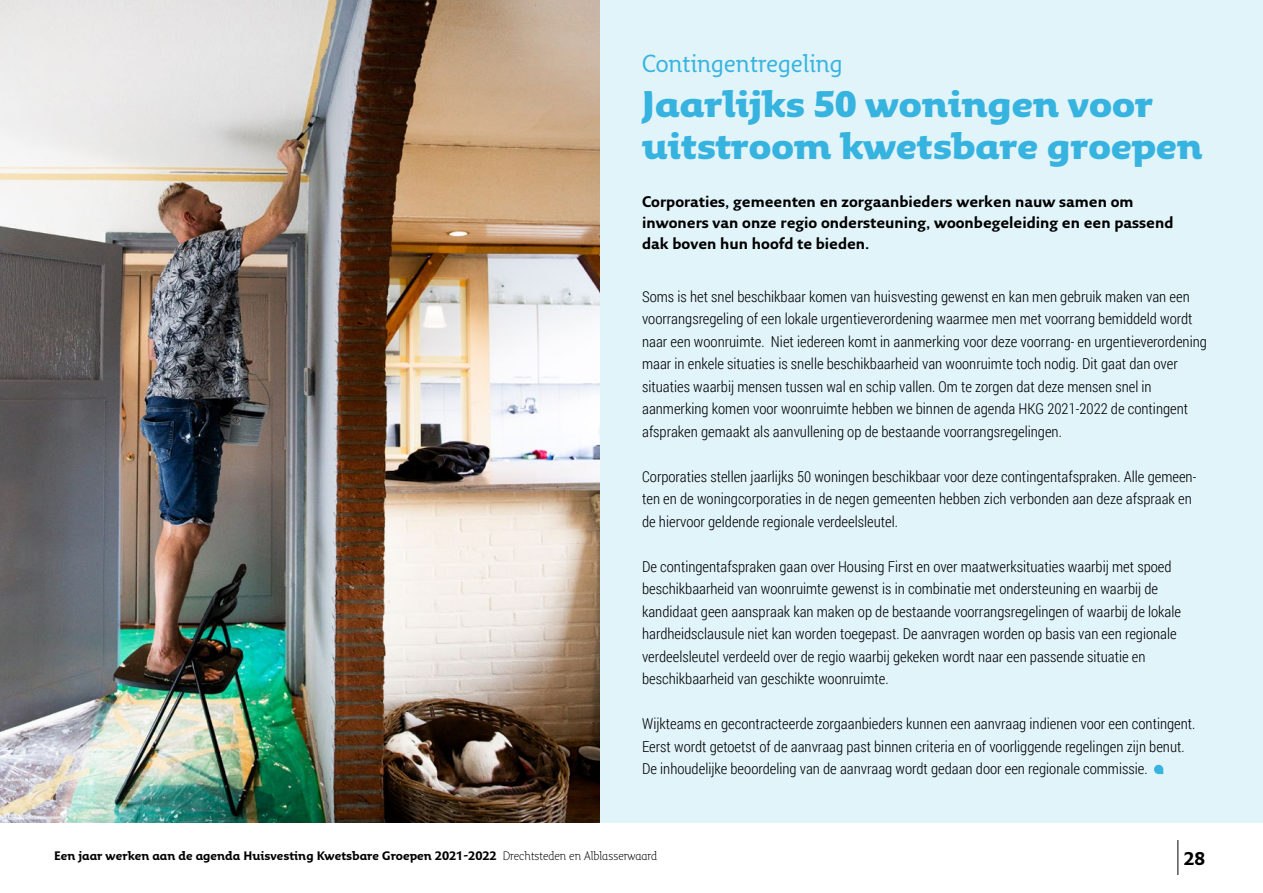
<style>
.page{position:relative;width:1263px;height:893px;background:#fff}
.page>*{position:absolute;margin:0;border:0;box-sizing:border-box;transform-origin:0 0}
.t1{font:900 36px/42px "Fresco Inf Sans";color:#37b3df}
.t2{font:24px "Fresco Inf Sans";color:#37b3df}
.t3{font:700 18px "Fresco Inf Sans";color:#000}
.t4{font:300 15px/22.5px "Roboto Condensed";color:#000}
.t5{font:700 15px/21px "Fresco Sans Plus";color:#000}
.t6{font:700 12px "Fresco Inf Sans";color:#000}
.s1{font-weight:300}
</style>
<div class="page">
<hr style="left:1177px;top:840px;width:1px;height:35px;background:#000">
<div style="left:21px;top:0;width:1242px;height:823px;background:#e1f4fa"></div>
<img style="left:0;top:0;width:600px;height:822px">
<svg style="left:1154px;top:765px;width:9px;height:9px"></svg>
<p class="t2" style="left:642px;top:49px;width:202px">Contingentregeling</p>
<p class="t1" style="left:642px;top:82px;width:562px">Jaarlijks 50 woningen voor uitstroom kwetsbare groepen</p>
<p class="t5" style="left:642px;top:191px;width:533px">Corporaties, gemeenten en zorgaanbieders werken nauw samen om inwoners van onze regio ondersteuning, woonbegeleiding en een passend dak boven hun hoofd te bieden.</p>
<p class="t4" style="left:642px;top:284px;width:566px">Soms is het snel beschikbaar komen van huisvesting gewenst en kan men gebruik maken van een voorrangsregeling of een lokale urgentieverordening waarmee men met voorrang bemiddeld wordt naar een woonruimte. Niet iedereen komt in aanmerking voor deze voorrang- en urgentieverordening maar in enkele situaties is snelle beschikbaarheid van woonruimte toch nodig. Dit gaat dan over situaties waarbij mensen tussen wal en schip vallen. Om te zorgen dat deze mensen snel in aanmerking komen voor woonruimte hebben we binnen de agenda HKG 2021-2022 de contingent afspraken gemaakt als aanvullening op de bestaande voorrangsregelingen.</p>
<p class="t4" style="left:642px;top:464px;width:556px">Corporaties stellen jaarlijks 50 woningen beschikbaar voor deze contingentafspraken. Alle gemeen&shy;ten en de woningcorporaties in de negen gemeenten hebben zich verbonden aan deze afspraak en de hiervoor geldende regionale verdeelsleutel.</p>
<p class="t4" style="left:642px;top:554px;width:540px">De contingentafspraken gaan over Housing First en over maatwerksituaties waarbij met spoed beschikbaarheid van woonruimte gewenst is in combinatie met ondersteuning en waarbij de kandidaat geen aanspraak kan maken op de bestaande voorrangsregelingen of waarbij de lokale hardheidsclausule niet kan worden toegepast. De aanvragen worden op basis van een regionale verdeelsleutel verdeeld over de regio waarbij gekeken wordt naar een passende situatie en beschikbaarheid van geschikte woonruimte.</p>
<p class="t4" style="left:642px;top:712px;width:555px">Wijkteams en gecontracteerde zorgaanbieders kunnen een aanvraag indienen voor een contingent.<br>Eerst wordt getoetst of de aanvraag past binnen criteria en of voorliggende regelingen zijn benut.<br>De inhoudelijke beoordeling van de aanvraag wordt gedaan door een regionale commissie.</p>
<p class="t6" style="left:54px;top:848px;width:605px">Een jaar werken aan de agenda Huisvesting Kwetsbare Groepen 2021-2022 <span class="s1">Drechtsteden en Alblasserwaard</span></p>
<p class="t3" style="left:1184px;top:847px;width:23px">28</p>
</div>
